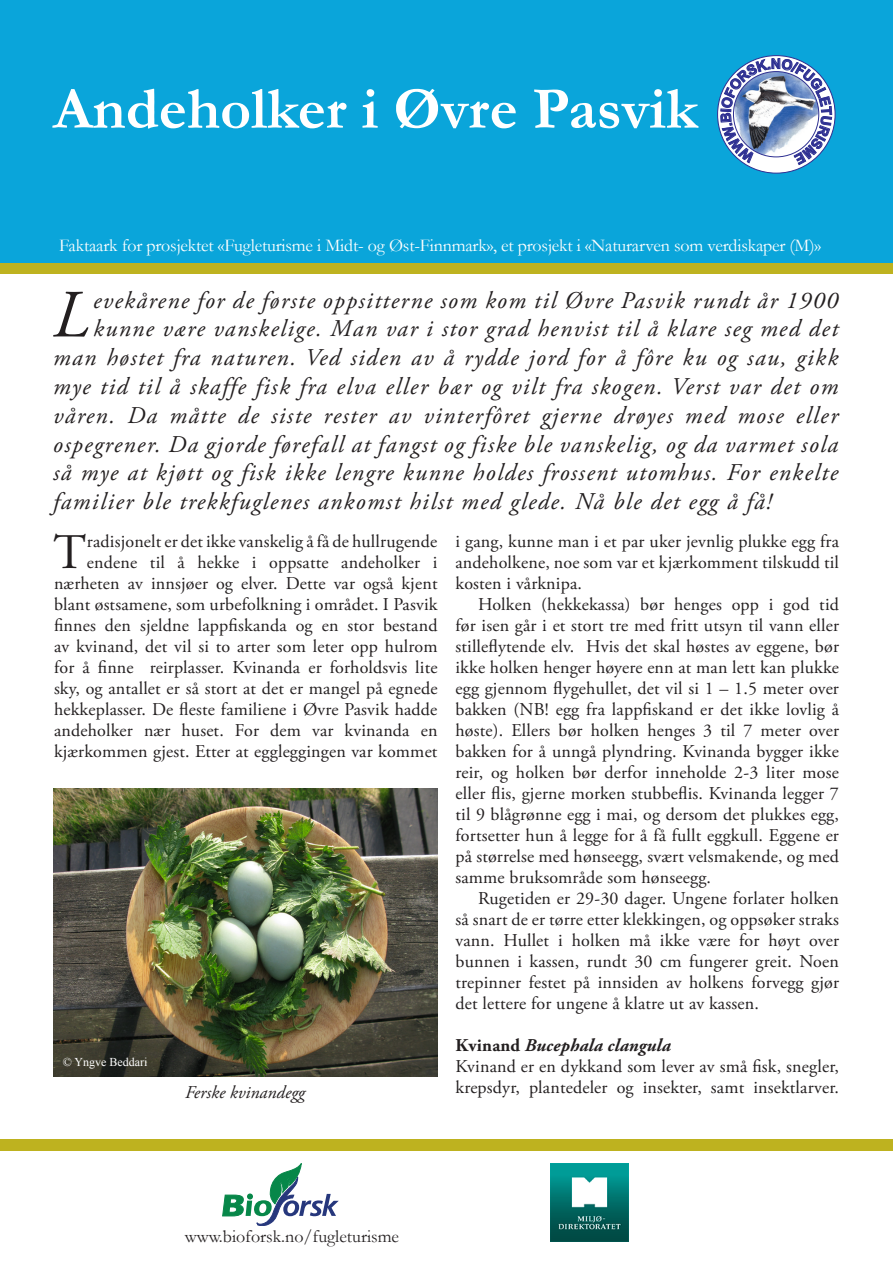
<style>
.page{position:relative;width:893px;height:1263px;background:#fff}
.page>*{position:absolute;margin:0;border:0;box-sizing:border-box;transform-origin:0 0}
.t1{font:italic 67.5px "Adobe Garamond Pro";color:#231f20}
.t2{font:700 60px "Garamond";color:#fff}
.t3{font:49.65px "Adobe Garamond Pro";color:#231f20}
.t4{font:italic 24px "Adobe Garamond Pro";letter-spacing:.06em;color:#231f20}
.t5{font:18px/21px "Adobe Garamond Pro";letter-spacing:.01em;color:#231f20;text-align:justify}
.t6{font:18px "Garamond";letter-spacing:-.01em;color:#fff}
.t7{font:18px "Garamond";color:#231f20}
.t8{font:italic 700 18px "Adobe Garamond Pro";letter-spacing:.01em;color:#231f20}
.t9{font:italic 18px "Adobe Garamond Pro";color:#231f20}
.t10{font:700 13.95px "Arial";color:#2e3092}
.t11{font:12px "Times New Roman";color:#fff}
.s1{font-style:normal}
</style>
<div class="page">
<svg style="left:223px;top:1163px;width:116px;height:63px"></svg>
<img style="left:550px;top:1163px;width:78px;height:78px">
<div style="left:0;top:263px;width:893px;height:11px;background:#beb21f"></div>
<div style="left:0;top:0;width:893px;height:262px;background:#0aa5da"></div>
<div style="left:0;top:1139px;width:893px;height:12px;background:#beb21f"></div>
<img style="left:54px;top:788px;width:383px;height:288px">
<svg style="left:717px;top:55px;width:119px;height:119px"></svg>
<p class="t2" style="left:53px;top:68px;width:646px">Andeholker i Øvre Pasvik</p>
<p class="t10" style="left:771px;top:54px;width:12px">N</p>
<p class="t6" style="left:59px;top:233px;width:763px">Faktaark for prosjektet «Fugleturisme i Midt- og Øst-Finnmark», et prosjekt i «Naturarven som verdiskaper (M)»</p>
<p class="t1" style="left:52px;top:274px;width:38px">L</p>
<p class="t4" style="left:93px;top:286px;width:746px">evekårene for de første oppsitterne som kom til Øvre Pasvik rundt år 1900</p>
<p class="t4" style="left:93px;top:314px;width:746px">kunne være vanskelige. Man var i stor grad henvist til å klare seg med det</p>
<p class="t4" style="left:53px;top:343px;width:787px">man høstet fra naturen. Ved siden av å rydde jord for å fôre ku og sau, gikk</p>
<p class="t4" style="left:53px;top:372px;width:787px">mye tid til å skaffe fisk fra elva eller bær og vilt fra skogen. Verst var det om</p>
<p class="t4" style="left:53px;top:401px;width:787px">våren. Da måtte de siste rester av vinterfôret gjerne drøyes med mose eller</p>
<p class="t4" style="left:53px;top:430px;width:787px">ospegrener. Da gjorde førefall at fangst og fiske ble vanskelig, og da varmet sola</p>
<p class="t4" style="left:53px;top:458px;width:786px">så mye at kjøtt og fisk ikke lengre kunne holdes frossent utomhus. For enkelte</p>
<p class="t4" style="left:53px;top:487px;width:720px">familier ble trekkfuglenes ankomst hilst med glede. Nå ble det egg å få!</p>
<p class="t3" style="left:54px;top:523px;width:34px">T</p>
<p class="t5" style="left:54px;top:531px;width:385px;text-align:right">radisjonelt er det ikke vanskelig å få de hullrugende endene til å hekke i oppsatte andeholker i nærheten av innsjøer og elver. Dette var også kjent blant østsamene, som urbefolkning i området. I Pasvik finnes den sjeldne lappfiskanda og en stor bestand av kvinand, det vil si to arter som leter opp hulrom for å finne reirplasser. Kvinanda er forholdsvis lite sky, og antallet er så stort at det er mangel på egnede hekkeplasser. De fleste familiene i Øvre Pasvik hadde andeholker nær huset. For dem var kvinanda en kjærkommen gjest. Etter at eggleggingen var kommet</p>
<p class="t11" style="left:63px;top:1053px;width:86px">© Yngve Beddari</p>
<p class="t9" style="left:185px;top:1082px;width:122px">Ferske kvinandegg</p>
<p class="t5" style="left:455px;top:531px;width:385px">i gang, kunne man i et par uker jevnlig plukke egg fra andeholkene, noe som var et kjærkomment tilskudd til kosten i vårknipa.</p>
<p class="t5" style="left:455px;top:594px;width:385px;text-indent:22px">Holken (hekkekassa) bør henges opp i god tid før isen går i et stort tre med fritt utsyn til vann eller stilleflytende elv. Hvis det skal høstes av eggene, bør ikke holken henger høyere enn at man lett kan plukke egg gjennom flygehullet, det vil si 1 – 1.5 meter over bakken (NB! egg fra lappfiskand er det ikke lovlig å høste). Ellers bør holken henges 3 til 7 meter over bakken for å unngå plyndring. Kvinanda bygger ikke reir, og holken bør derfor inneholde 2-3 liter mose eller flis, gjerne morken stubbeflis. Kvinanda legger 7 til 9 blågrønne egg i mai, og dersom det plukkes egg, fortsetter hun å legge for å få fullt eggkull. Eggene er på størrelse med hønseegg, svært velsmakende, og med samme bruksområde som hønseegg.</p>
<p class="t5" style="left:455px;top:888px;width:385px;text-indent:22px">Rugetiden er 29-30 dager. Ungene forlater holken så snart de er tørre etter klekkingen, og oppsøker straks vann. Hullet i holken må ikke være for høyt over bunnen i kassen, rundt 30 cm fungerer greit. Noen trepinner festet på innsiden av holkens forvegg gjør det lettere for ungene å klatre ut av kassen.</p>
<p class="t8" style="left:455px;top:1035px;width:217px"><span class="s1">Kvinand</span> Bucephala clangula</p>
<p class="t5" style="left:455px;top:1056px;width:385px">Kvinand er en dykkand som lever av små fisk, snegler, krepsdyr, plantedeler og insekter, samt insektlarver.</p>
<p class="t7" style="left:185px;top:1224px;width:216px">www.bioforsk.no/fugleturisme</p>
</div>
